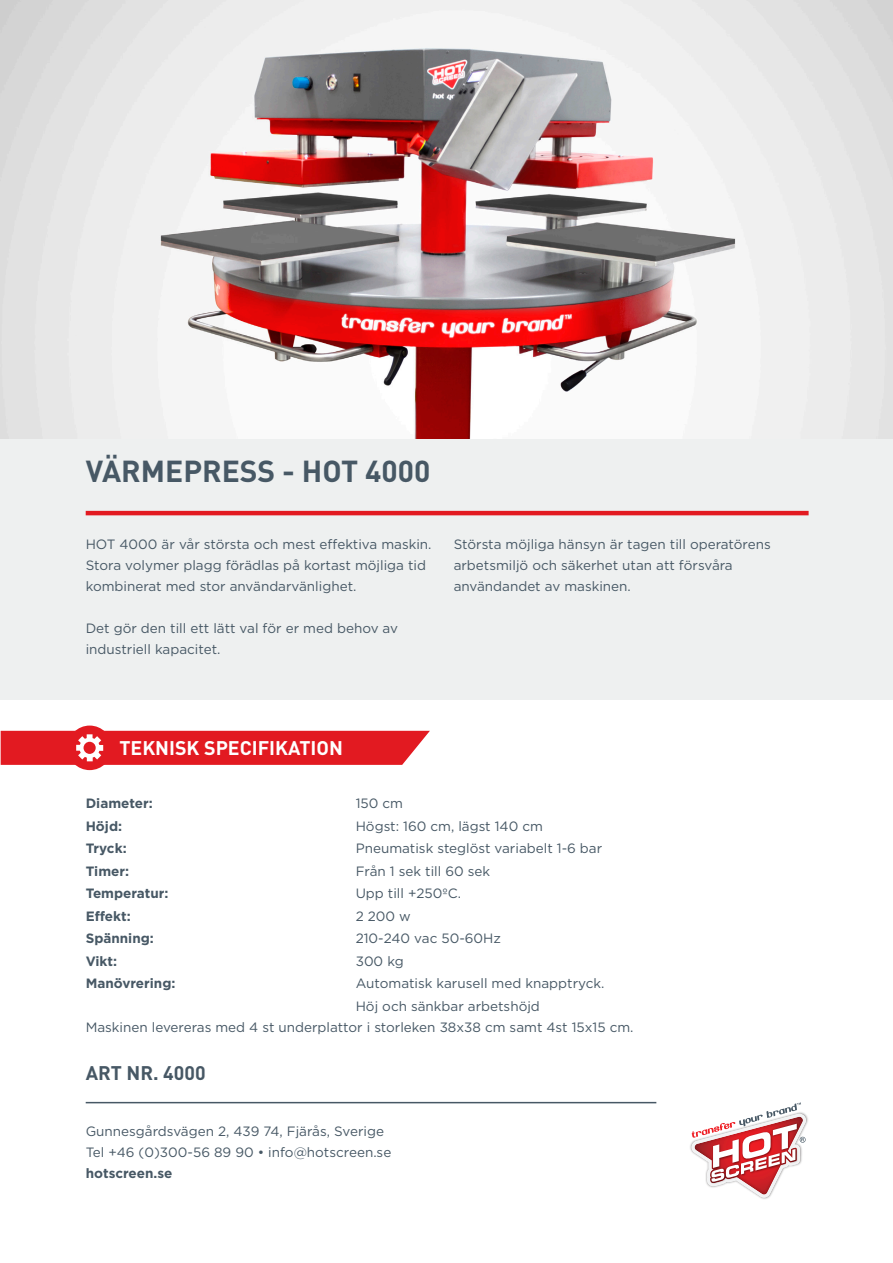
<style>
.page{position:relative;width:893px;height:1263px;background:#fff}
.page>*{position:absolute;margin:0;border:0;box-sizing:border-box;transform-origin:0 0}
.t1{font:700 30px "DIN";color:#475865}
.t2{font:700 19.5px "DIN";color:#fff}
.t3{font:700 19.5px "DIN";color:#475865}
.t4{font:13.5px/21px "Gotham";color:#475865}
.t5{font:700 13.5px "Gotham";color:#475865}
</style>
<div class="page">
<img style="left:0;top:0;width:893px;height:700px">
<div style="left:1px;top:439px;width:892px;height:261px;background:#eef0f0"></div>
<svg style="left:67px;top:725px;width:45px;height:45px"></svg>
<svg style="left:1px;top:731px;width:429px;height:34px;background:#e3272e"></svg>
<hr style="left:86px;top:511px;width:723px;height:4px;background:#e21a21">
<img style="left:690px;top:1115px;width:118px;height:84px">
<svg style="left:692px;top:1102px;width:114px;height:95px"></svg>
<hr style="left:86px;top:1102px;width:570px;height:1px;background:#475865">
<p class="t1" style="left:86px;top:452px;width:346px">VÄRMEPRESS - HOT 4000</p>
<p class="t4" style="left:86px;top:533px;width:347px">HOT 4000 är vår största och mest effektiva maskin.<br>Stora volymer plagg förädlas på kortast möjliga tid kombinerat med stor användarvänlighet.</p>
<p class="t4" style="left:86px;top:617px;width:314px">Det gör den till ett lätt val för er med behov av</p>
<p class="t4" style="left:86px;top:638px;width:136px">industriell kapacitet.</p>
<p class="t4" style="left:454px;top:533px;width:319px">Största möjliga hänsyn är tagen till operatörens</p>
<p class="t4" style="left:454px;top:554px;width:281px">arbetsmiljö och säkerhet utan att försvåra</p>
<p class="t4" style="left:454px;top:575px;width:179px">användandet av maskinen.</p>
<p class="t2" style="left:119px;top:735px;width:225px">TEKNISK SPECIFIKATION</p>
<p class="t5" style="left:86px;top:794px;width:69px">Diameter:</p>
<p class="t4" style="left:356px;top:792px;width:49px">150 cm</p>
<p class="t5" style="left:86px;top:817px;width:38px">Höjd:</p>
<p class="t4" style="left:356px;top:815px;width:189px">Högst: 160 cm, lägst 140 cm</p>
<p class="t5" style="left:86px;top:839px;width:42px">Tryck:</p>
<p class="t4" style="left:356px;top:837px;width:248px">Pneumatisk steglöst variabelt 1-6 bar</p>
<p class="t5" style="left:86px;top:862px;width:45px">Timer:</p>
<p class="t4" style="left:356px;top:860px;width:136px">Från 1 sek till 60 sek</p>
<p class="t5" style="left:86px;top:884px;width:84px">Temperatur:</p>
<p class="t4" style="left:356px;top:882px;width:107px">Upp till +250ºC.</p>
<p class="t5" style="left:86px;top:907px;width:46px">Effekt:</p>
<p class="t4" style="left:356px;top:905px;width:57px">2 200 w</p>
<p class="t5" style="left:86px;top:929px;width:70px">Spänning:</p>
<p class="t4" style="left:356px;top:927px;width:147px">210-240 vac 50-60Hz</p>
<p class="t5" style="left:86px;top:952px;width:33px">Vikt:</p>
<p class="t4" style="left:356px;top:950px;width:49px">300 kg</p>
<p class="t5" style="left:86px;top:974px;width:91px">Manövrering:</p>
<p class="t4" style="left:356px;top:972px;width:250px">Automatisk karusell med knapptryck.</p>
<p class="t4" style="left:356px;top:995px;width:186px">Höj och sänkbar arbetshöjd</p>
<p class="t4" style="left:86px;top:1017px;width:549px">Maskinen levereras med 4 st underplattor i storleken 38x38 cm samt 4st 15x15 cm.</p>
<p class="t3" style="left:86px;top:1060px;width:121px">ART NR. 4000</p>
<p class="t4" style="left:86px;top:1120px;width:300px">Gunnesgårdsvägen 2, 439 74, Fjärås, Sverige</p>
<p class="t4" style="left:86px;top:1141px;width:307px">Tel +46 (0)300-56 89 90 • info@hotscreen.se</p>
<p class="t5" style="left:86px;top:1164px;width:88px">hotscreen.se</p>
</div>
